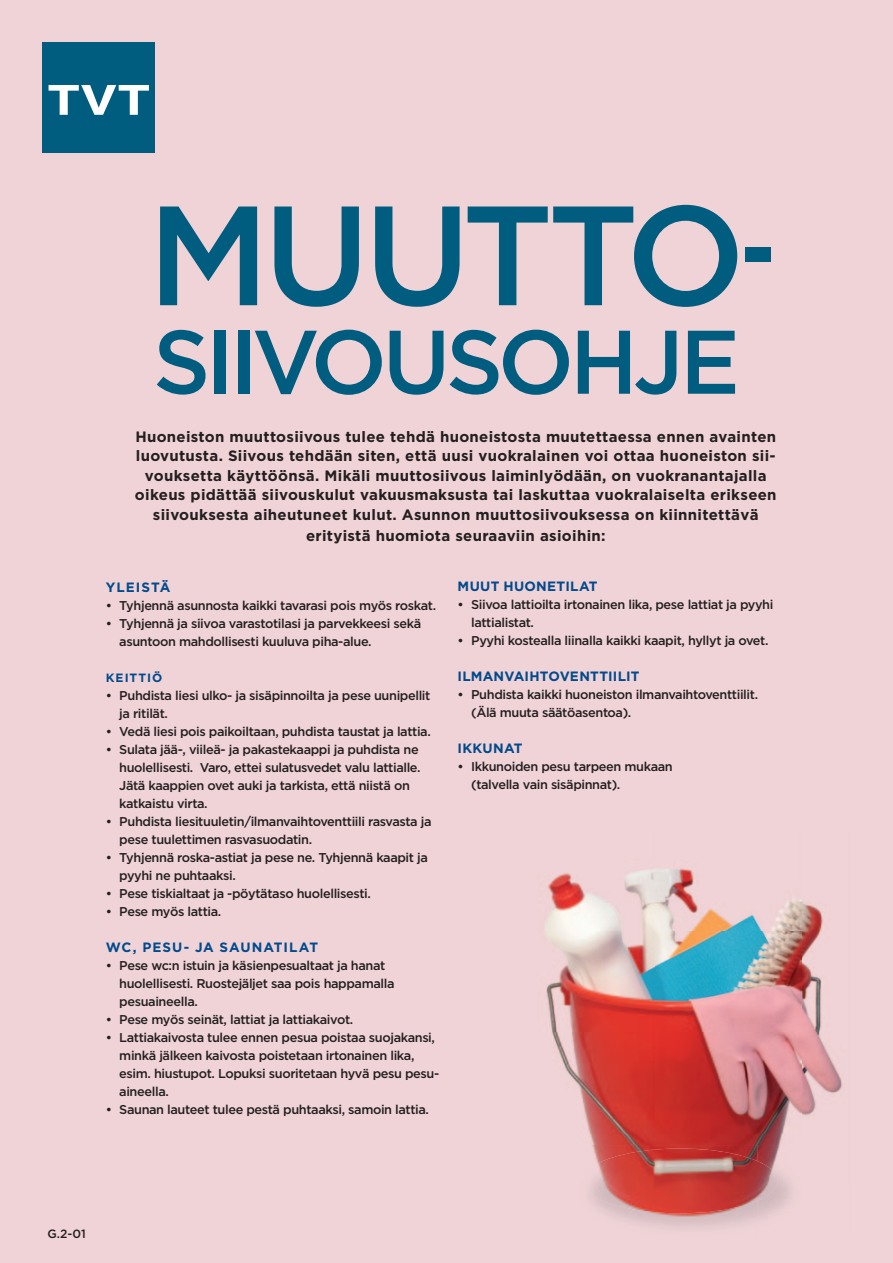
<style>
.page{position:relative;width:893px;height:1263px;background:#f0d3d6}
.page>*{position:absolute;margin:0;border:0;box-sizing:border-box;transform-origin:0 0}
.t1{font:500 141px "Gotham";color:#005d80}
.t2{font:500 90px "Gotham";letter-spacing:-.06em;color:#005d80}
.t3{font:700 15px/19.5px "Gotham";letter-spacing:.02em;color:#231f20;text-align:center}
.t4{font:700 13.5px "Gotham";letter-spacing:.02em;color:#004a8d}
.t5{font:700 13.5px "Gotham";letter-spacing:.055em;color:#004a8d}
.t6{font:500 12.75px/18px "Gotham";letter-spacing:-.03em;color:#231f20}
.t7{font:700 12px "Gotham";color:#004a8d}
.t8{font:500 12px "Gotham";color:#231f20}
</style>
<div class="page">
<div style="left:745px;top:247px;width:26px;height:15px;background:#005d80"></div>
<div style="left:43px;top:43px;width:112px;height:110px;background:#005d80"></div>
<svg style="left:49px;top:85px;width:100px;height:30px"></svg>
<img style="left:579px;top:1184px;width:223px;height:54px">
<img style="left:510px;top:831px;width:292px;height:303px">
<img style="left:802px;top:831px;width:48px;height:404px">
<div style="left:510px;top:1134px;width:97px;height:101px;background:#f0d3d6"></div>
<img style="left:607px;top:1134px;width:195px;height:50px">
<img style="left:582px;top:1148px;width:196px;height:65px">
<h1 class="t1" style="left:147px;top:175px;width:600px">MUUTTO</h1>
<h2 class="t2" style="left:153px;top:311px;width:589px">SIIVOUSOHJE</h2>
<p class="t3" style="left:135px;top:426px;width:643px">Huoneiston muuttosiivous tulee tehdä huoneistosta muutettaessa ennen avainten luovutusta. Siivous tehdään siten, että uusi vuokralainen voi ottaa huoneiston sii&shy;vouksetta käyttöönsä. Mikäli muuttosiivous laiminlyödään, on vuokranantajalla oikeus pidättää siivouskulut vakuusmaksusta tai laskuttaa vuokralaiselta erikseen siivouksesta aiheutuneet kulut. Asunnon muuttosiivouksessa on kiinnitettävä</p>
<p class="t3" style="left:306px;top:525px;width:301px">erityistä huomiota seuraaviin asioihin:</p>
<p class="t4" style="left:106px;top:580px;width:66px">YLEISTÄ</p>
<p class="t6" style="left:106px;top:596px;width:332px">• Tyhjennä asunnosta kaikki tavarasi pois myös roskat.</p>
<p class="t6" style="left:119px;top:614px;width:304px;text-indent:-14px">• Tyhjennä ja siivoa varastotilasi ja parvekkeesi sekä asuntoon mahdollisesti kuuluva piha-alue.</p>
<p class="t7" style="left:106px;top:671px;width:58px">KEITTIÖ</p>
<p class="t6" style="left:119px;top:686px;width:313px;text-indent:-14px">• Puhdista liesi ulko- ja sisäpinnoilta ja pese uunipellit ja ritilät.</p>
<p class="t6" style="left:106px;top:722px;width:327px">• Vedä liesi pois paikoiltaan, puhdista taustat ja lattia.</p>
<p class="t6" style="left:119px;top:740px;width:303px;text-indent:-14px">• Sulata jää-, viileä- ja pakastekaappi ja puhdista ne huolellisesti. Varo, ettei sulatusvedet valu lattialle.<br>Jätä kaappien ovet auki ja tarkista, että niistä on katkaistu virta.</p>
<p class="t6" style="left:119px;top:812px;width:314px;text-indent:-14px">• Puhdista liesituuletin/ilmanvaihtoventtiili rasvasta ja pese tuulettimen rasvasuodatin.</p>
<p class="t6" style="left:119px;top:848px;width:310px;text-indent:-14px">• Tyhjennä roska-astiat ja pese ne. Tyhjennä kaapit ja pyyhi ne puhtaaksi.</p>
<p class="t6" style="left:106px;top:884px;width:267px">• Pese tiskialtaat ja -pöytätaso huolellisesti.</p>
<p class="t6" style="left:106px;top:902px;width:117px">• Pese myös lattia.</p>
<p class="t5" style="left:106px;top:940px;width:214px">WC, PESU- JA SAUNATILAT</p>
<p class="t6" style="left:119px;top:956px;width:277px;text-indent:-14px">• Pese wc:n istuin ja käsienpesualtaat ja hanat huolellisesti. Ruostejäljet saa pois happamalla pesuaineella.</p>
<p class="t6" style="left:106px;top:1010px;width:249px">• Pese myös seinät, lattiat ja lattiakaivot.</p>
<p class="t6" style="left:119px;top:1028px;width:321px;text-indent:-14px">• Lattiakaivosta tulee ennen pesua poistaa suojakansi, minkä jälkeen kaivosta poistetaan irtonainen lika, esim. hiustupot. Lopuksi suoritetaan hyvä pesu pesu&shy;aineella.</p>
<p class="t6" style="left:106px;top:1100px;width:325px">• Saunan lauteet tulee pestä puhtaaksi, samoin lattia.</p>
<p class="t4" style="left:458px;top:578px;width:141px">MUUT HUONETILAT</p>
<p class="t6" style="left:471px;top:595px;width:304px;text-indent:-14px">• Siivoa lattioilta irtonainen lika, pese lattiat ja pyyhi lattialistat.</p>
<p class="t6" style="left:458px;top:631px;width:312px">• Pyyhi kostealla liinalla kaikki kaapit, hyllyt ja ovet.</p>
<p class="t4" style="left:458px;top:668px;width:183px">ILMANVAIHTOVENTTIILIT</p>
<p class="t6" style="left:471px;top:685px;width:288px;text-indent:-14px">• Puhdista kaikki huoneiston ilmanvaihtoventtiilit. (Älä muuta säätöasentoa).</p>
<p class="t4" style="left:458px;top:740px;width:66px">IKKUNAT</p>
<p class="t6" style="left:471px;top:757px;width:203px;text-indent:-14px">• Ikkunoiden pesu tarpeen mukaan (talvella vain sisäpinnat).</p>
<p class="t8" style="left:48px;top:1227px;width:40px">G.2-01</p>
</div>
